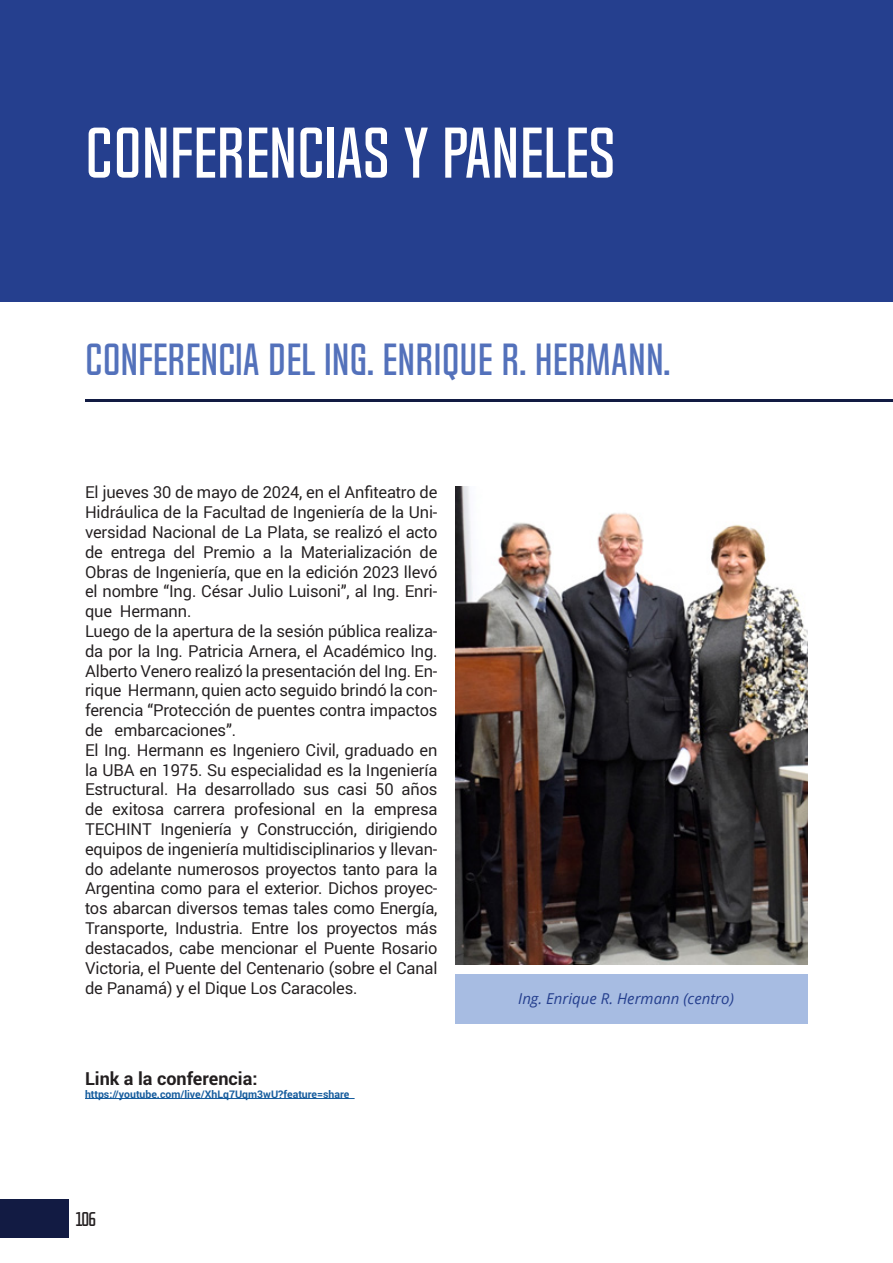
<style>
.page{position:relative;width:893px;height:1263px;background:#fff}
.page>*{position:absolute;margin:0;border:0;box-sizing:border-box;transform-origin:0 0}
.t1{font:64.5px "Chosence";color:#fff}
.t2{font:40.5px "Chosence";color:#5371bb}
.t3{font:700 18px "Roboto";color:#231f20}
.t4{font:18px "Chosence";color:#231f20}
.t5{font:16.5px/19.8px "Roboto";letter-spacing:-.01em;color:#231f20;text-align:justify}
.t6{font:italic 15px "Open Sans";color:#253f8e}
.t7{font:700 10.5px "Roboto";color:#175d9e}
</style>
<div class="page">
<div style="left:0;top:1199px;width:68px;height:38px;background:#121b43"></div>
<img style="left:455px;top:486px;width:353px;height:479px">
<div style="left:0;top:0;width:893px;height:302px;background:#253f8e"></div>
<hr style="left:85px;top:399px;width:808px;height:3px;background:#121b43">
<div style="left:455px;top:974px;width:353px;height:50px;background:#a7bce2"></div>
<hr style="left:85px;top:1098px;width:270px;height:1px;background:#175d9e">
<p class="t1" style="left:85px;top:118px;width:533px">CONFERENCIAS Y PANELES</p>
<p class="t2" style="left:85px;top:337px;width:586px">CONFERENCIA DEL ING. ENRIQUE R. HERMANN.</p>
<p class="t5" style="left:85px;top:482px;width:354px">El jueves 30 de mayo de 2024, en el Anfiteatro de Hidráulica de la Facultad de Ingeniería de la Uni&shy;versidad Nacional de La Plata, se realizó el acto de entrega del Premio a la Materialización de Obras de Ingeniería, que en la edición 2023 llevó el nombre “Ing. César Julio Luisoni”, al Ing. Enri&shy;que Hermann.</p>
<p class="t5" style="left:85px;top:621px;width:354px">Luego de la apertura de la sesión pública realiza&shy;da por la Ing. Patricia Arnera, el Académico Ing.<br>Alberto Venero realizó la presentación del Ing. En&shy;rique Hermann, quien acto seguido brindó la con&shy;ferencia “Protección de puentes contra impactos de embarcaciones”.</p>
<p class="t5" style="left:85px;top:739px;width:354px">El Ing. Hermann es Ingeniero Civil, graduado en la UBA en 1975. Su especialidad es la Ingeniería Estructural. Ha desarrollado sus casi 50 años de exitosa carrera profesional en la empresa TECHINT Ingeniería y Construcción, dirigiendo equipos de ingeniería multidisciplinarios y llevan&shy;do adelante numerosos proyectos tanto para la Argentina como para el exterior. Dichos proyec&shy;tos abarcan diversos temas tales como Energía, Transporte, Industria. Entre los proyectos más destacados, cabe mencionar el Puente Rosario Victoria, el Puente del Centenario (sobre el Canal de Panamá) y el Dique Los Caracoles.</p>
<p class="t3" style="left:85px;top:1066px;width:174px">Link a la conferencia:</p>
<p class="t7" style="left:85px;top:1087px;width:266px">https://youtube.com/live/XhLq7Uqm3wU?feature=share</p>
<p class="t4" style="left:76px;top:1209px;width:22px">106</p>
<p class="t6" style="left:518px;top:988px;width:217px">Ing. Enrique R. Hermann (centro)</p>
</div>
